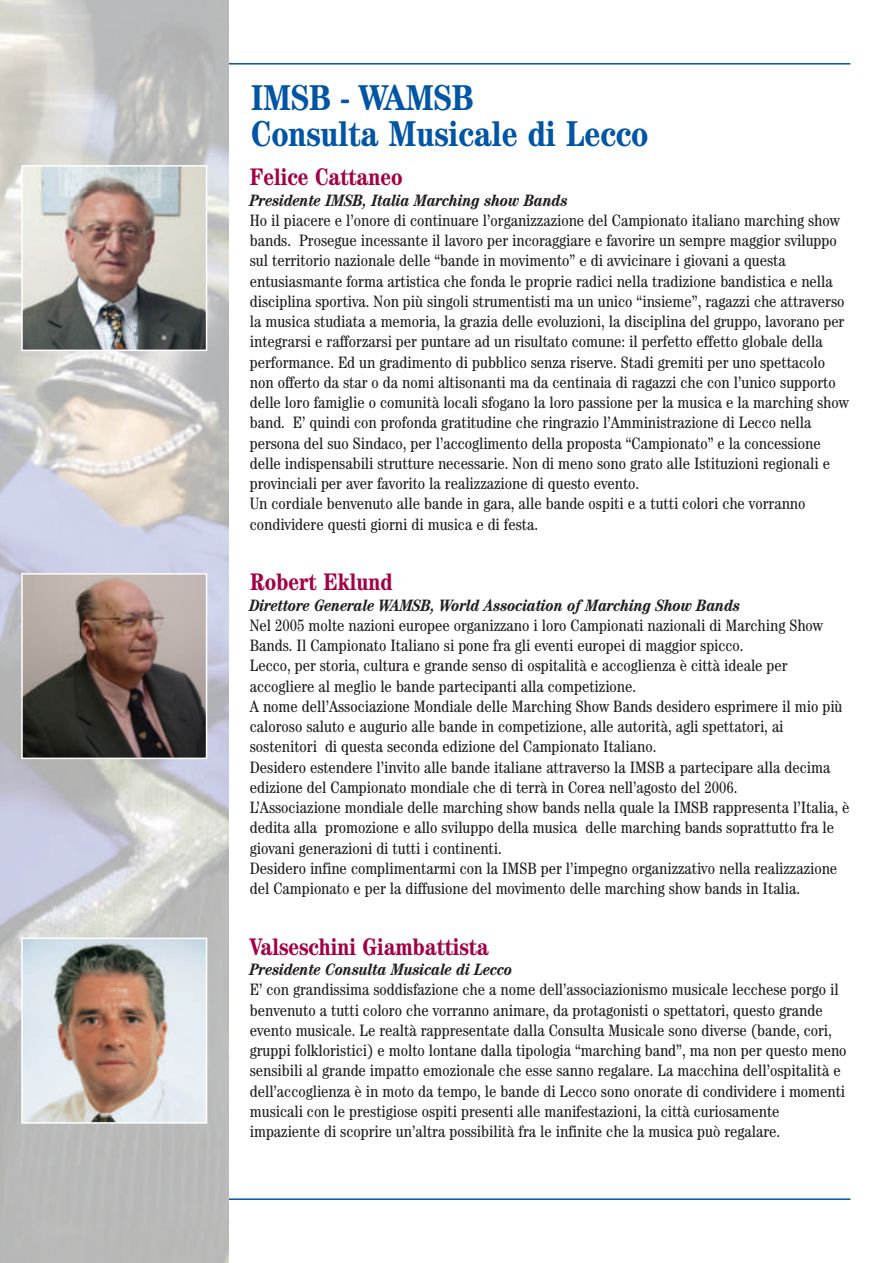
<style>
.page{position:relative;width:893px;height:1263px;background:#fff}
.page>*{position:absolute;margin:0;border:0;box-sizing:border-box;transform-origin:0 0}
.t1{font:700 condensed 36px/36px "Century";color:#0155a5}
.t2{font:700 condensed 24px "Century";color:#a30146}
.t3{font:condensed 16.5px/20.2px "Century";color:#231f20}
.t4{font:italic 700 condensed 16.5px "Century";color:#231f20}
</style>
<div class="page">
<hr style="left:21px;top:1198px;width:829px;height:2px;background:#0155a5">
<hr style="left:21px;top:63px;width:829px;height:2px;background:#0155a5">
<img style="left:0;top:0;width:229px;height:1263px">
<img style="left:24px;top:168px;width:180px;height:180px">
<div style="left:21px;top:165px;width:186px;height:186px;border:2px solid #fff"></div>
<img style="left:24px;top:576px;width:180px;height:180px">
<div style="left:21px;top:573px;width:186px;height:186px;border:2px solid #fff"></div>
<img style="left:24px;top:940px;width:180px;height:181px">
<div style="left:21px;top:937px;width:186px;height:187px;border:2px solid #fff"></div>
<h1 class="t1" style="left:251px;top:83px;width:398px">IMSB - WAMSB<br>Consulta Musicale di Lecco</h1>
<h2 class="t2" style="left:250px;top:169px;width:154px">Felice Cattaneo</h2>
<p class="t4" style="left:250px;top:194px;width:320px">Presidente IMSB, Italia Marching show Bands</p>
<p class="t3" style="left:250px;top:211px;width:601px">Ho il piacere e l’onore di continuare l’organizzazione del Campionato italiano marching show bands. Prosegue incessante il lavoro per incoraggiare e favorire un sempre maggior sviluppo sul territorio nazionale delle “bande in movimento” e di avvicinare i giovani a questa entusiasmante forma artistica che fonda le proprie radici nella tradizione bandistica e nella disciplina sportiva. Non più singoli strumentisti ma un unico “insieme”, ragazzi che attraverso la musica studiata a memoria, la grazia delle evoluzioni, la disciplina del gruppo, lavorano per integrarsi e rafforzarsi per puntare ad un risultato comune: il perfetto effetto globale della performance. Ed un gradimento di pubblico senza riserve. Stadi gremiti per uno spettacolo non offerto da star o da nomi altisonanti ma da centinaia di ragazzi che con l’unico supporto delle loro famiglie o comunità locali sfogano la loro passione per la musica e la marching show band. E’ quindi con profonda gratitudine che ringrazio l’Amministrazione di Lecco nella persona del suo Sindaco, per l’accoglimento della proposta “Campionato” e la concessione delle indispensabili strutture necessarie. Non di meno sono grato alle Istituzioni regionali e provinciali per aver favorito la realizzazione di questo evento.<br>Un cordiale benvenuto alle bande in gara, alle bande ospiti e a tutti colori che vorranno condividere questi giorni di musica e di festa.</p>
<h2 class="t2" style="left:250px;top:574px;width:144px">Robert Eklund</h2>
<p class="t4" style="left:250px;top:599px;width:492px">Direttore Generale WAMSB, World Association of Marching Show Bands</p>
<p class="t3" style="left:250px;top:616px;width:601px">Nel 2005 molte nazioni europee organizzano i loro Campionati nazionali di Marching Show Bands. Il Campionato Italiano si pone fra gli eventi europei di maggior spicco.<br>Lecco, per storia, cultura e grande senso di ospitalità e accoglienza è città ideale per accogliere al meglio le bande partecipanti alla competizione.<br>A nome dell’Associazione Mondiale delle Marching Show Bands desidero esprimere il mio più caloroso saluto e augurio alle bande in competizione, alle autorità, agli spettatori, ai sostenitori di questa seconda edizione del Campionato Italiano.<br>Desidero estendere l’invito alle bande italiane attraverso la IMSB a partecipare alla decima edizione del Campionato mondiale che di terrà in Corea nell’agosto del 2006.<br>L’Associazione mondiale delle marching show bands nella quale la IMSB rappresenta l’Italia, è dedita alla promozione e allo sviluppo della musica delle marching bands soprattutto fra le giovani generazioni di tutti i continenti.<br>Desidero infine complimentarmi con la IMSB per l’impegno organizzativo nella realizzazione del Campionato e per la diffusione del movimento delle marching show bands in Italia.</p>
<h2 class="t2" style="left:250px;top:938px;width:241px">Valseschini Giambattista</h2>
<p class="t4" style="left:250px;top:964px;width:264px">Presidente Consulta Musicale di Lecco</p>
<p class="t3" style="left:250px;top:981px;width:598px">E’ con grandissima soddisfazione che a nome dell’associazionismo musicale lecchese porgo il benvenuto a tutti coloro che vorranno animare, da protagonisti o spettatori, questo grande evento musicale. Le realtà rappresentate dalla Consulta Musicale sono diverse (bande, cori, gruppi folkloristici) e molto lontane dalla tipologia “marching band”, ma non per questo meno sensibili al grande impatto emozionale che esse sanno regalare. La macchina dell’ospitalità e dell’accoglienza è in moto da tempo, le bande di Lecco sono onorate di condividere i momenti musicali con le prestigiose ospiti presenti alle manifestazioni, la città curiosamente impaziente di scoprire un’altra possibilità fra le infinite che la musica può regalare.</p>
</div>
